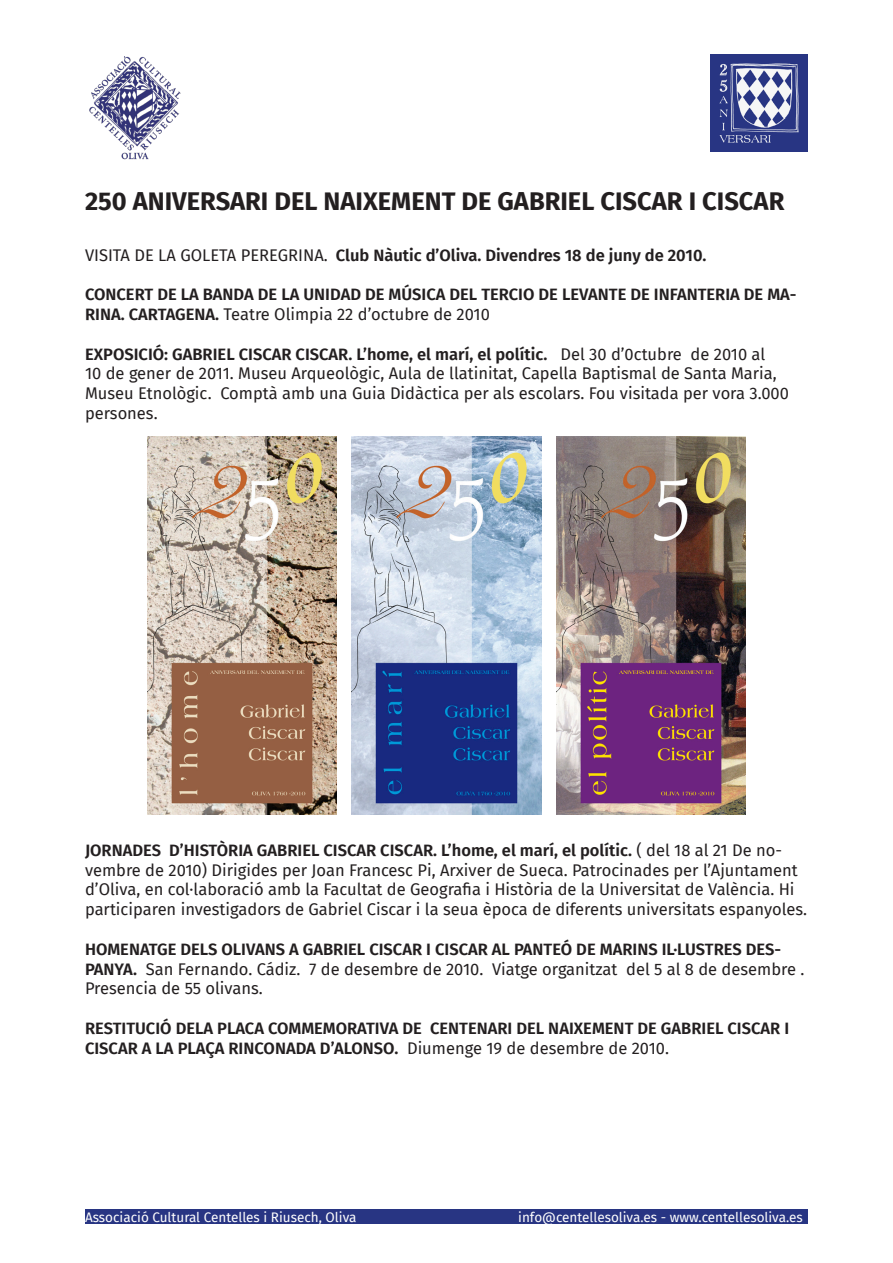
<style>
.page{position:relative;width:893px;height:1263px;background:#fff}
.page>*{position:absolute;margin:0;border:0;box-sizing:border-box;transform-origin:0 0}
.t1{font:700 25.5px "Fira Sans";color:#231f20}
.t2{font:16.5px/19.8px "Fira Sans";color:#231f20}
.t3{font:600 16.5px/19.8px "Fira Sans";color:#231f20}
.t4{font:13.5px "Fira Sans";color:#fff}
.s1{font-weight:400}
.s2{font-weight:600}
</style>
<div class="page">
<img style="left:89px;top:56px;width:92px;height:104px">
<img style="left:710px;top:54px;width:98px;height:98px">
<div style="left:85px;top:1209px;width:723px;height:14px;background:#283583"></div>
<img style="left:556px;top:436px;width:189px;height:379px">
<img style="left:147px;top:436px;width:190px;height:379px">
<img style="left:352px;top:436px;width:189px;height:379px">
<p class="t1" style="left:85px;top:180px;width:701px">250 ANIVERSARI DEL NAIXEMENT DE GABRIEL CISCAR I CISCAR</p>
<p class="t3" style="left:85px;top:244px;width:623px"><span class="s1">VISITA DE LA GOLETA PEREGRINA.</span> Club Nàutic d’Oliva. Divendres 18 de juny de 2010.</p>
<p class="t3" style="left:85px;top:284px;width:713px">CONCERT DE LA BANDA DE LA UNIDAD DE MÚSICA DEL TERCIO DE LEVANTE DE INFANTERIA DE MA-<br>RINA. CARTAGENA. <span class="s1">Teatre Olimpia 22 d’octubre de 2010</span></p>
<p class="t2" style="left:85px;top:343px;width:705px"><span class="s2">EXPOSICIÓ: GABRIEL CISCAR CISCAR. L’home, el marí, el polític.</span> Del 30 d’0ctubre de 2010 al<br>10 de gener de 2011. Museu Arqueològic, Aula de llatinitat, Capella Baptismal de Santa Maria, Museu Etnològic. Comptà amb una Guia Didàctica per als escolars. Fou visitada per vora 3.000 persones.</p>
<p class="t2" style="left:85px;top:840px;width:724px"><span class="s2">JORNADES D’HISTÒRIA GABRIEL CISCAR CISCAR. L’home, el marí, el polític.</span> ( del 18 al 21 De no&shy;vembre de 2010) Dirigides per Joan Francesc Pi, Arxiver de Sueca. Patrocinades per l’Ajuntament d’Oliva, en col·laboració amb la Facultat de Geografia i Història de la Universitat de València. Hi participaren investigadors de Gabriel Ciscar i la seua època de diferents universitats espanyoles.</p>
<p class="t2" style="left:85px;top:939px;width:721px"><span class="s2">HOMENATGE DELS OLIVANS A GABRIEL CISCAR I CISCAR AL PANTEÓ DE MARINS IL·LUSTRES DES-<br>PANYA.</span> San Fernando. Cádiz. 7 de desembre de 2010. Viatge organitzat del 5 al 8 de desembre .<br>Presencia de 55 olivans.</p>
<p class="t3" style="left:85px;top:1017px;width:706px">RESTITUCIÓ DELA PLACA COMMEMORATIVA DE CENTENARI DEL NAIXEMENT DE GABRIEL CISCAR I<br>CISCAR A LA PLAÇA RINCONADA D’ALONSO. <span class="s1">Diumenge 19 de desembre de 2010.</span></p>
<p class="t4" style="left:85px;top:1207px;width:273px">Associació Cultural Centelles i Riusech, Oliva</p>
<p class="t4" style="left:518px;top:1207px;width:286px">info@centellesoliva.es - www.centellesoliva.es</p>
</div>
